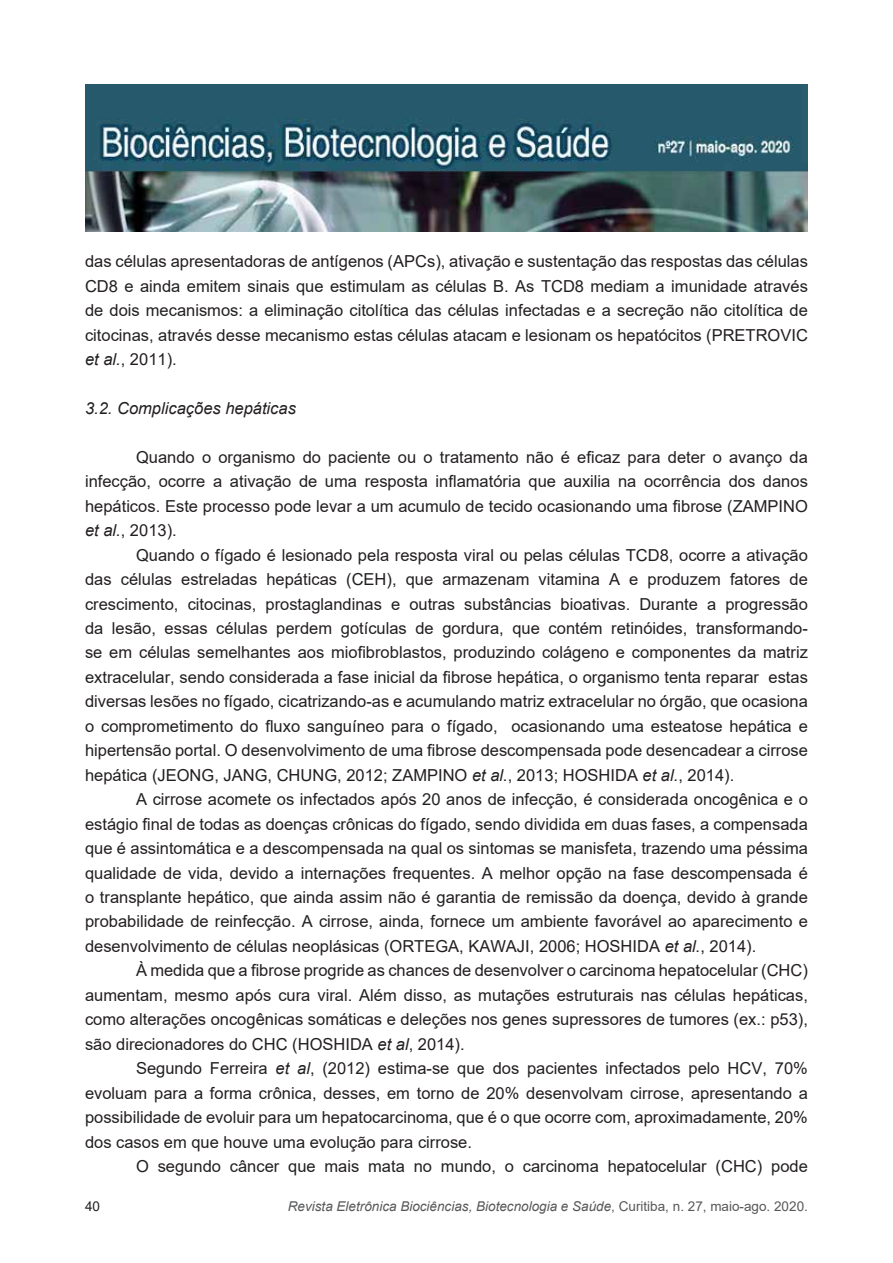
<style>
.page{position:relative;width:893px;height:1263px;background:#fff}
.page>*{position:absolute;margin:0;border:0;box-sizing:border-box;transform-origin:0 0}
.t1{font:16.5px/24.5px "Arial";color:#231f20;text-align:justify}
.t2{font:italic 16.5px "Arial";color:#231f20}
.t3{font:italic 13.5px "Arial";color:#57585a}
.t4{font:13.5px "Arial";color:#231f20}
.s1{font-style:italic}
.s2{font-style:normal}
</style>
<div class="page">
<img style="left:85px;top:85px;width:723px;height:146px">
<p class="t1" style="left:85px;top:249px;width:724px">das células apresentadoras de antígenos (APCs), ativação e sustentação das respostas das células CD8 e ainda emitem sinais que estimulam as células B. As TCD8 mediam a imunidade através de dois mecanismos: a eliminação citolítica das células infectadas e a secreção não citolítica de citocinas, através desse mecanismo estas células atacam e lesionam os hepatócitos (PRETROVIC <span class="s1">et al.</span>, 2011).</p>
<p class="t2" style="left:85px;top:397px;width:212px">3.2. Complicações hepáticas</p>
<p class="t1" style="left:85px;top:445px;width:724px;text-indent:51px">Quando o organismo do paciente ou o tratamento não é eficaz para deter o avanço da infecção, ocorre a ativação de uma resposta inflamatória que auxilia na ocorrência dos danos hepáticos. Este processo pode levar a um acumulo de tecido ocasionando uma fibrose (ZAMPINO <span class="s1">et al.</span>, 2013).</p>
<p class="t1" style="left:85px;top:542px;width:724px;text-indent:51px">Quando o fígado é lesionado pela resposta viral ou pelas células TCD8, ocorre a ativação das células estreladas hepáticas (CEH), que armazenam vitamina A e produzem fatores de crescimento, citocinas, prostaglandinas e outras substâncias bioativas. Durante a progressão da lesão, essas células perdem gotículas de gordura, que contém retinóides, transformando&shy;se em células semelhantes aos miofibroblastos, produzindo colágeno e componentes da matriz extracelular, sendo considerada a fase inicial da fibrose hepática, o organismo tenta reparar estas diversas lesões no fígado, cicatrizando-as e acumulando matriz extracelular no órgão, que ocasiona o comprometimento do fluxo sanguíneo para o fígado, ocasionando uma esteatose hepática e hipertensão portal. O desenvolvimento de uma fibrose descompensada pode desencadear a cirrose hepática (JEONG, JANG, CHUNG, 2012; ZAMPINO <span class="s1">et al.</span>, 2013; HOSHIDA <span class="s1">et al.</span>, 2014).</p>
<p class="t1" style="left:85px;top:787px;width:724px;text-indent:51px">A cirrose acomete os infectados após 20 anos de infecção, é considerada oncogênica e o estágio final de todas as doenças crônicas do fígado, sendo dividida em duas fases, a compensada que é assintomática e a descompensada na qual os sintomas se manisfeta, trazendo uma péssima qualidade de vida, devido a internações frequentes. A melhor opção na fase descompensada é o transplante hepático, que ainda assim não é garantia de remissão da doença, devido à grande probabilidade de reinfecção. A cirrose, ainda, fornece um ambiente favorável ao aparecimento e desenvolvimento de células neoplásicas (ORTEGA, KAWAJI, 2006; HOSHIDA <span class="s1">et al.</span>, 2014).</p>
<p class="t1" style="left:85px;top:958px;width:724px;text-indent:51px">À medida que a fibrose progride as chances de desenvolver o carcinoma hepatocelular (CHC) aumentam, mesmo após cura viral. Além disso, as mutações estruturais nas células hepáticas, como alterações oncogênicas somáticas e deleções nos genes supressores de tumores (ex.: p53), são direcionadores do CHC (HOSHIDA <span class="s1">et al</span>, 2014).</p>
<p class="t1" style="left:85px;top:1056px;width:724px;text-indent:51px">Segundo Ferreira <span class="s1">et al</span>, (2012) estima-se que dos pacientes infectados pelo HCV, 70% evoluam para a forma crônica, desses, em torno de 20% desenvolvam cirrose, apresentando a possibilidade de evoluir para um hepatocarcinoma, que é o que ocorre com, aproximadamente, 20% dos casos em que houve uma evolução para cirrose.</p>
<p class="t1" style="left:136px;top:1154px;width:673px">O segundo câncer que mais mata no mundo, o carcinoma hepatocelular (CHC) pode</p>
<p class="t4" style="left:85px;top:1197px;width:17px">40</p>
<p class="t3" style="left:288px;top:1197px;width:522px">Revista Eletrônica Biociências, Biotecnologia e Saúde<span class="s2">, Curitiba, n. 27, maio-ago. 2020.</span></p>
</div>
